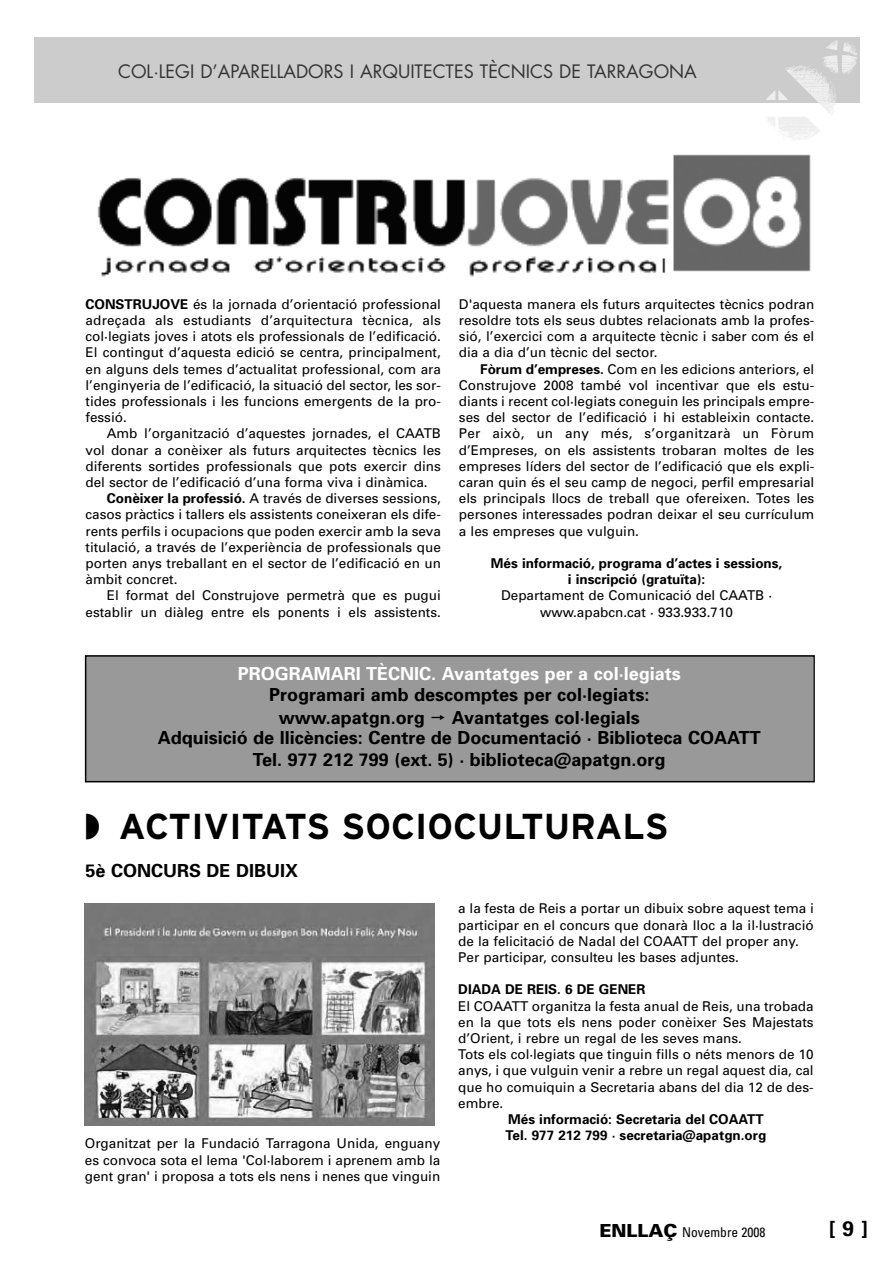
<style>
.page{position:relative;width:893px;height:1263px;background:#fff}
.page>*{position:absolute;margin:0;border:0;box-sizing:border-box;transform-origin:0 0}
.t1{font:700 36px "Interstate";color:#000}
.t2{font:700 21px "Univers";color:#000}
.t3{font:700 18px/22.5px "Univers";color:#000}
.t4{font:18px "Futura";color:#333}
.t5{font:700 18px "Univers";color:#fff}
.t6{font:13.5px/16.2px "Univers";color:#000;text-align:justify}
.t7{font:700 13.5px/16.2px "Univers";color:#000;text-align:center}
.t8{font:condensed 13.5px "Univers";color:#000}
.s1{font-weight:700}
.s2{font-weight:900;font-stretch:normal;font-size:18px}
</style>
<div class="page">
<div style="left:34px;top:37px;width:825px;height:66px;background:#ccc"></div>
<svg style="left:766px;top:40px;width:91px;height:100px"></svg>
<img style="left:97px;top:154px;width:714px;height:123px">
<div style="left:86px;top:657px;width:727px;height:124px;background:#999"></div>
<div style="left:85px;top:655px;width:729px;height:127px;border:2px solid #000"></div>
<img style="left:85px;top:903px;width:349px;height:222px">
<h3 class="t4" style="left:118px;top:63px;width:580px">COL·LEGI D’APARELLADORS I ARQUITECTES TÈCNICS DE TARRAGONA</h3>
<p class="t6" style="left:86px;top:297px;width:357px"><span class="s1">CONSTRUJOVE</span> és la jornada d’orientació professional adreçada als estudiants d’arquitectura tècnica, als col·legiats joves i atots els professionals de l’edificació.<br>El contingut d’aquesta edició se centra, principalment, en alguns dels temes d’actualitat professional, com ara l’enginyeria de l’edificació, la situació del sector, les sor&shy;tides professionals i les funcions emergents de la pro&shy;fessió.</p>
<p class="t6" style="left:107px;top:427px;width:335px">Amb l’organització d’aquestes jornades, el CAATB</p>
<p class="t6" style="left:86px;top:443px;width:357px">vol donar a conèixer als futurs arquitectes tècnics les</p>
<p class="t6" style="left:86px;top:459px;width:357px">diferents sortides professionals que pots exercir dins</p>
<p class="t6" style="left:86px;top:475px;width:343px">del sector de l’edificació d’una forma viva i dinàmica.</p>
<p class="t6" style="left:107px;top:491px;width:335px"><span class="s1">Conèixer la professió.</span> A través de diverses sessions,</p>
<p class="t6" style="left:86px;top:508px;width:357px">casos pràctics i tallers els assistents coneixeran els dife-</p>
<p class="t6" style="left:86px;top:524px;width:357px">rents perfils i ocupacions que poden exercir amb la seva</p>
<p class="t6" style="left:86px;top:540px;width:357px">titulació, a través de l’experiència de professionals que</p>
<p class="t6" style="left:86px;top:556px;width:357px">porten anys treballant en el sector de l’edificació en un</p>
<p class="t6" style="left:86px;top:572px;width:93px">àmbit concret.</p>
<p class="t6" style="left:107px;top:589px;width:335px">El format del Construjove permetrà que es pugui</p>
<p class="t6" style="left:86px;top:605px;width:357px">establir un diàleg entre els ponents i els assistents.</p>
<p class="t6" style="left:459px;top:297px;width:357px">D'aquesta manera els futurs arquitectes tècnics podran resoldre tots els seus dubtes relacionats amb la profes&shy;sió, l’exercici com a arquitecte tècnic i saber com és el dia a dia d’un tècnic del sector.</p>
<p class="t6" style="left:459px;top:362px;width:357px;text-indent:21px"><span class="s1">Fòrum d’empreses.</span> Com en les edicions anteriors, el Construjove 2008 també vol incentivar que els estu&shy;diants i recent col·legiats coneguin les principals empre&shy;ses del sector de l’edificació i hi estableixin contacte.<br>Per això, un any més, s’organitzarà un Fòrum d’Empreses, on els assistents trobaran moltes de les empreses líders del sector de l’edificació que els expli&shy;caran quin és el seu camp de negoci, perfil empresarial els principals llocs de treball que ofereixen. Totes les persones interessades podran deixar el seu currículum a les empreses que vulguin.</p>
<p class="t7" style="left:491px;top:556px;width:293px">Més informació, programa d’actes i sessions, i inscripció (gratuïta):</p>
<p class="t6" style="left:501px;top:589px;width:272px;text-align:center">Departament de Comunicació del CAATB · www.apabcn.cat · 933.933.710</p>
<h3 class="t5" style="left:238px;top:667px;width:444px">PROGRAMARI TÈCNIC. Avantatges per a col·legiats</h3>
<h3 class="t3" style="left:279px;top:685px;width:372px;text-indent:-10px">Programari amb descomptes per col·legiats: www.apatgn.org</h3>
<h3 class="t3" style="left:452px;top:708px;width:189px">Avantatges col·legials</h3>
<h3 class="t3" style="left:158px;top:728px;width:604px">Adquisició de llicències: Centre de Documentació · Biblioteca COAATT</h3>
<h3 class="t3" style="left:253px;top:750px;width:414px">Tel. 977 212 799 (ext. 5) · biblioteca@apatgn.org</h3>
<h1 class="t1" style="left:85px;top:813px;width:585px">◗ ACTIVITATS SOCIOCULTURALS</h1>
<h3 class="t3" style="left:86px;top:861px;width:214px">5è CONCURS DE DIBUIX</h3>
<p class="t6" style="left:85px;top:1137px;width:357px">Organitzat per la Fundació Tarragona Unida, enguany es convoca sota el lema 'Col·laborem i aprenem amb la gent gran' i proposa a tots els nens i nenes que vinguin</p>
<p class="t6" style="left:458px;top:902px;width:357px;text-align:left">a la festa de Reis a portar un dibuix sobre aquest tema i participar en el concurs que donarà lloc a la il·lustració de la felicitació de Nadal del COAATT del proper any.<br>Per participar, consulteu les bases adjuntes.</p>
<p class="t7" style="left:458px;top:983px;width:189px">DIADA DE REIS. 6 DE GENER</p>
<p class="t6" style="left:458px;top:999px;width:357px;text-align:left">El COAATT organitza la festa anual de Reis, una trobada en la que tots els nens poder conèixer Ses Majestats d’Orient, i rebre un regal de les seves mans.<br>Tots els col·legiats que tinguin fills o néts menors de 10 anys, i que vulguin venir a rebre un regal aquest dia, cal que ho comuiquin a Secretaria abans del dia 12 de des&shy;embre.</p>
<p class="t7" style="left:505px;top:1112px;width:262px;text-align:left">Més informació: Secretaria del COAATT<br>Tel. 977 212 799 · secretaria@apatgn.org</p>
<p class="t8" style="left:599px;top:1227px;width:167px"><span class="s2">ENLLAÇ</span> Novembre 2008</p>
<h2 class="t2" style="left:829px;top:1221px;width:40px">[ 9 ]</h2>
</div>
